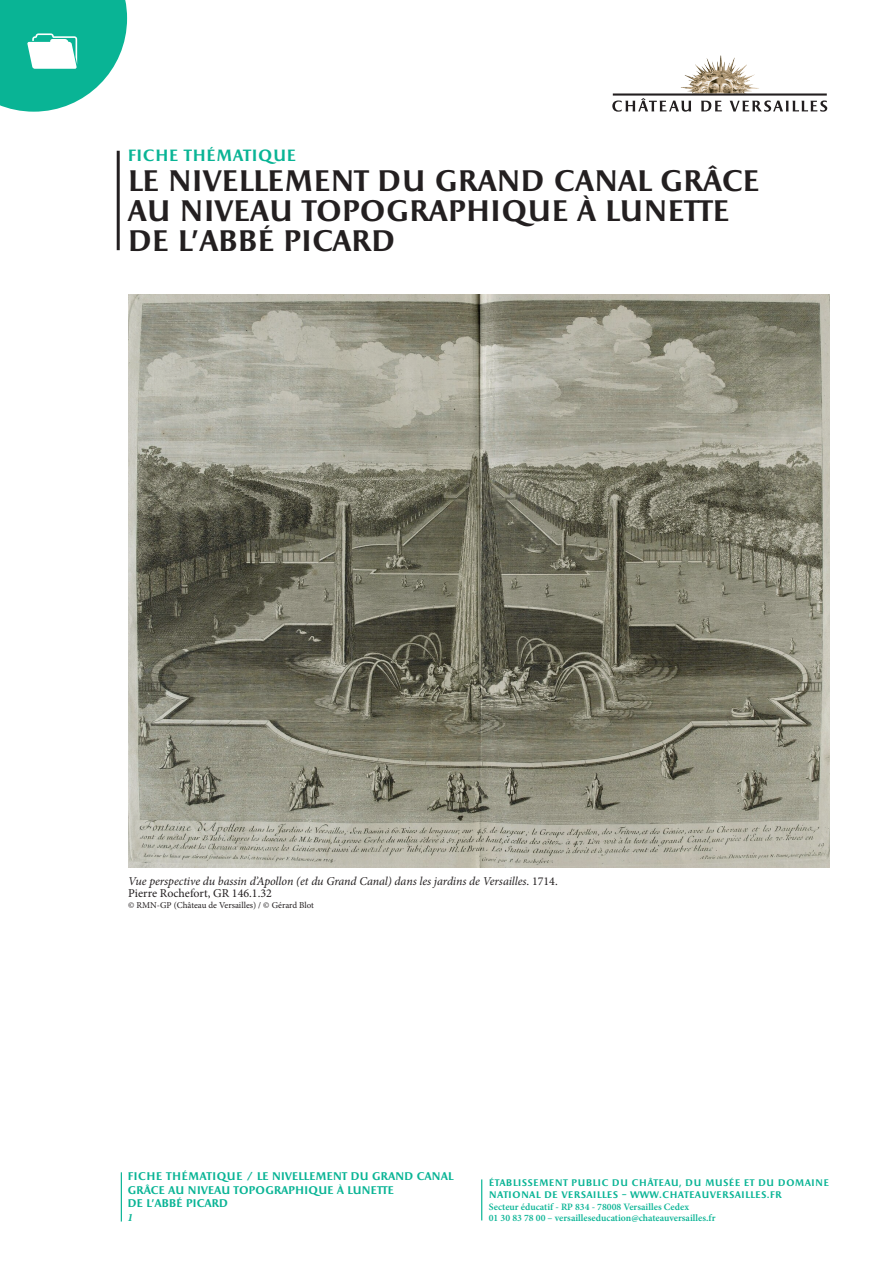
<style>
.page{position:relative;width:893px;height:1263px;background:#fff}
.page>*{position:absolute;margin:0;border:0;box-sizing:border-box;transform-origin:0 0}
.t1{font:700 30px/30px "Apollon";letter-spacing:-.03em;color:#231f20}
.t2{font:700 16.5px "Apollon";color:#09b495}
.t3{font:italic 12px/12px "Minion Pro";letter-spacing:-.005em;color:#231f20}
.t4{font:700 11.25px/13.5px "Apollon";letter-spacing:-.03em;color:#09b495}
.t5{font:italic 700 11.25px "Minion Pro";color:#09b495}
.t6{font:600 9.75px/11.7px "Minion Pro";color:#09b495}
.t7{font:700 9.6px/11.7px "Apollon";letter-spacing:.015em;color:#09b495}
.t8{font:9px "Minion Pro";color:#231f20}
.s1{font-style:normal}
</style>
<div class="page">
<img style="left:681px;top:55px;width:78px;height:38px">
<svg style="left:612px;top:93px;width:215px;height:19px"></svg>
<hr style="left:481px;top:1179px;width:1px;height:41px;background:#09b495">
<hr style="left:117px;top:151px;width:3px;height:99px;background:#231f20">
<hr style="left:121px;top:1172px;width:1px;height:49px;background:#09b495">
<svg style="left:0;top:0;width:127px;height:112px"></svg>
<img style="left:128px;top:294px;width:701px;height:573px">
<h2 class="t2" style="left:127px;top:146px;width:171px">FICHE THÉMATIQUE</h2>
<h1 class="t1" style="left:127px;top:168px;width:634px">LE NIVELLEMENT DU GRAND CANAL GRÂCE<br>AU NIVEAU TOPOGRAPHIQUE À LUNETTE<br>DE L’ABBÉ PICARD</h1>
<p class="t3" style="left:128px;top:875px;width:431px">Vue perspective du bassin d’Apollon (et du Grand Canal) dans les jardins de Versailles<span class="s1">. 1714.<br>Pierre Rochefort, GR 146.1.32</span></p>
<p class="t8" style="left:128px;top:899px;width:187px">© RMN-GP (Château de Versailles) / © Gérard Blot</p>
<p class="t4" style="left:128px;top:1170px;width:327px">FICHE THÉMATIQUE / LE NIVELLEMENT DU GRAND CANAL<br>GRÂCE AU NIVEAU TOPOGRAPHIQUE À LUNETTE<br>DE L’ABBÉ PICARD</p>
<p class="t5" style="left:128px;top:1209px;width:7px">1</p>
<p class="t7" style="left:489px;top:1177px;width:342px">ÉTABLISSEMENT PUBLIC DU CHÂTEAU, DU MUSÉE ET DU DOMAINE<br>NATIONAL DE VERSAILLES – WWW.CHATEAUVERSAILLES.FR</p>
<p class="t6" style="left:489px;top:1201px;width:228px">Secteur éducatif - RP 834 - 78008 Versailles Cedex<br>01 30 83 78 00 – versailleseducation@chateauversailles.fr</p>
</div>
